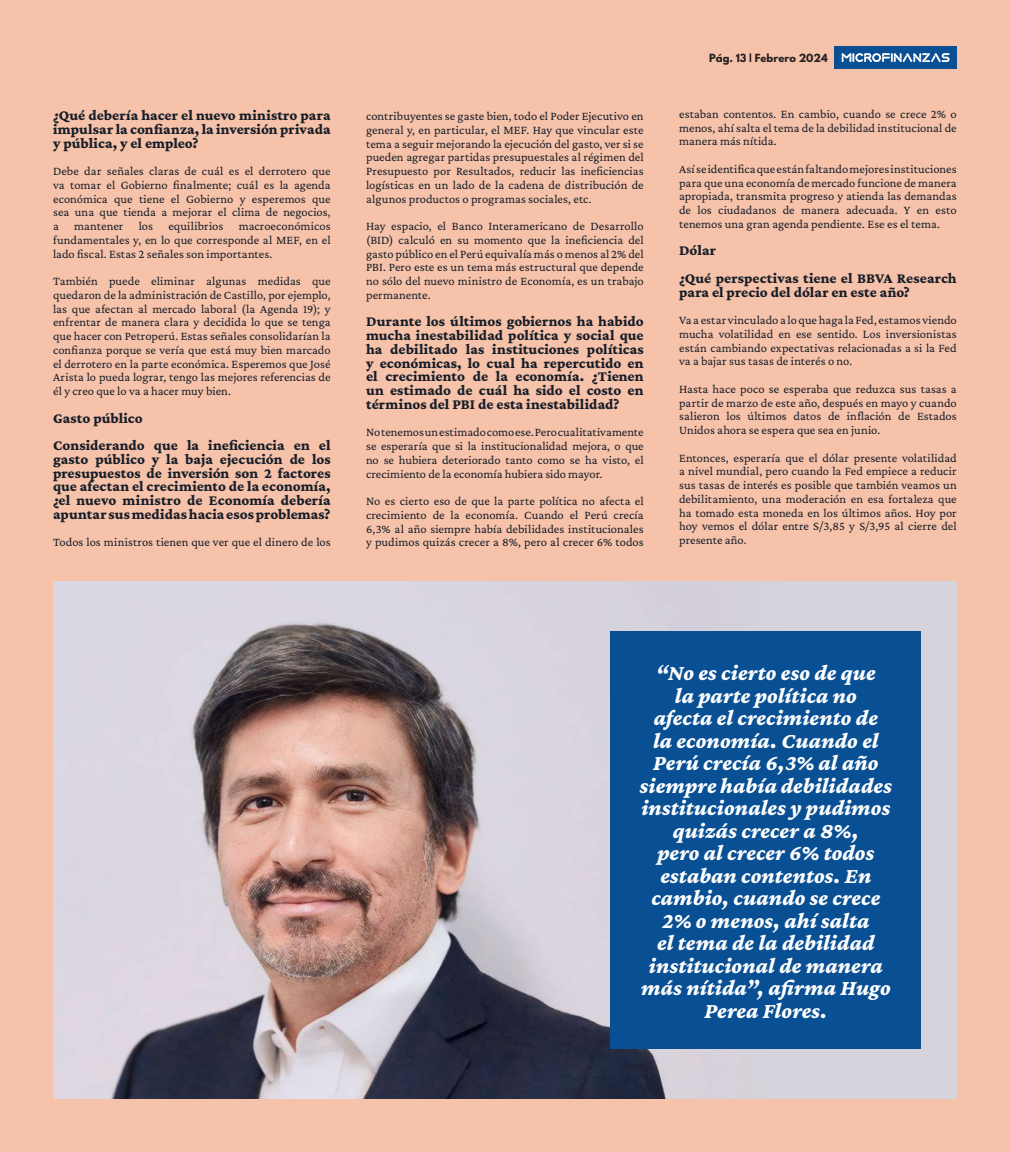
<style>
.page{position:relative;width:1010px;height:1152px;background:#f6c2a9}
.page>*{position:absolute;margin:0;border:0;box-sizing:border-box;transform-origin:0 0}
.t1{font:italic 800 22.5px/22.5px "Crimson Pro";letter-spacing:.005em;color:#fff;text-align:center}
.t2{font:800 15px/13.8px "Crimson Pro";letter-spacing:.005em;color:#171e29;text-align:justify}
.t3{font:12.5px/13.8px "Crimson Pro";letter-spacing:.005em;color:#171e29;text-align:justify}
.t4{font:700 10px "League Spartan";color:#231f20}
</style>
<div class="page">
<img style="left:53px;top:581px;width:640px;height:517px">
<div style="left:693px;top:581px;width:264px;height:517px;background:#d5d4dc"></div>
<div style="left:610px;top:631px;width:311px;height:417px;background:#084f93"></div>
<div style="left:834px;top:46px;width:123px;height:23px;background:#084f93"></div>
<svg style="left:842px;top:53px;width:107px;height:9px"></svg>
<p class="t2" style="left:53px;top:108px;width:279px">¿Qué debería hacer el nuevo ministro para impulsar la confianza, la inversión privada y pública, y el empleo?</p>
<p class="t3" style="left:53px;top:164px;width:279px">Debe dar señales claras de cuál es el derrotero que va tomar el Gobierno finalmente; cuál es la agenda económica que tiene el Gobierno y esperemos que sea una que tienda a mejorar el clima de negocios, a mantener los equilibrios macroeconómicos fundamentales y, en lo que corresponde al MEF, en el lado fiscal. Estas 2 señales son importantes.</p>
<p class="t3" style="left:53px;top:274px;width:279px">También puede eliminar algunas medidas que quedaron de la administración de Castillo, por ejemplo, las que afectan al mercado laboral (la Agenda 19); y enfrentar de manera clara y decidida lo que se tenga que hacer con Petroperú. Estas señales consolidarían la confianza porque se vería que está muy bien marcado el derrotero en la parte económica. Esperemos que José Arista lo pueda lograr, tengo las mejores referencias de él y creo que lo va a hacer muy bien.</p>
<p class="t2" style="left:53px;top:404px;width:279px;line-height:27.5px">Gasto público<br>Considerando que la ineficiencia en el</p>
<p class="t2" style="left:53px;top:452px;width:279px">gasto público y la baja ejecución de los presupuestos de inversión son 2 factores que afectan el crecimiento de la economía, ¿el nuevo ministro de Economía debería apuntar sus medidas hacia esos problemas?</p>
<p class="t3" style="left:53px;top:535px;width:279px">Todos los ministros tienen que ver que el dinero de los</p>
<p class="t3" style="left:366px;top:109px;width:279px">contribuyentes se gaste bien, todo el Poder Ejecutivo en general y, en particular, el MEF. Hay que vincular este tema a seguir mejorando la ejecución del gasto, ver si se pueden agregar partidas presupuestales al régimen del Presupuesto por Resultados, reducir las ineficiencias logísticas en un lado de la cadena de distribución de algunos productos o programas sociales, etc.</p>
<p class="t3" style="left:366px;top:219px;width:279px">Hay espacio, el Banco Interamericano de Desarrollo (BID) calculó en su momento que la ineficiencia del gasto público en el Perú equivalía más o menos al 2% del PBI. Pero este es un tema más estructural que depende no sólo del nuevo ministro de Economía, es un trabajo permanente.</p>
<p class="t2" style="left:366px;top:314px;width:279px">Durante los últimos gobiernos ha habido mucha inestabilidad política y social que ha debilitado las instituciones políticas y económicas, lo cual ha repercutido en el crecimiento de la economía. ¿Tienen un estimado de cuál ha sido el costo en términos del PBI de esta inestabilidad?</p>
<p class="t3" style="left:366px;top:425px;width:279px">No tenemos un estimado como ese. Pero cualitativamente se esperaría que si la institucionalidad mejora, o que no se hubiera deteriorado tanto como se ha visto, el crecimiento de la economía hubiera sido mayor.</p>
<p class="t3" style="left:366px;top:494px;width:279px">No es cierto eso de que la parte política no afecta el crecimiento de la economía. Cuando el Perú crecía 6,3% al año siempre había debilidades institucionales y pudimos quizás crecer a 8%, pero al crecer 6% todos</p>
<p class="t4" style="left:709px;top:50px;width:120px">Pág. 13 | Febrero 2024</p>
<p class="t3" style="left:679px;top:107px;width:279px">estaban contentos. En cambio, cuando se crece 2% o menos, ahí salta el tema de la debilidad institucional de manera más nítida.</p>
<p class="t3" style="left:679px;top:162px;width:279px">Así se identifica que están faltando mejores instituciones para que una economía de mercado funcione de manera apropiada, transmita progreso y atienda las demandas de los ciudadanos de manera adecuada. Y en esto tenemos una gran agenda pendiente. Ese es el tema.</p>
<p class="t2" style="left:679px;top:236px;width:279px;line-height:27.5px">Dólar<br>¿Qué perspectivas tiene el BBVA Research</p>
<p class="t2" style="left:679px;top:285px;width:232px">para el precio del dólar en este año?</p>
<p class="t3" style="left:679px;top:313px;width:279px">Va a estar vinculado a lo que haga la Fed, estamos viendo mucha volatilidad en ese sentido. Los inversionistas están cambiando expectativas relacionadas a si la Fed va a bajar sus tasas de interés o no.</p>
<p class="t3" style="left:679px;top:382px;width:279px">Hasta hace poco se esperaba que reduzca sus tasas a partir de marzo de este año, después en mayo y cuando salieron los últimos datos de inflación de Estados Unidos ahora se espera que sea en junio.</p>
<p class="t3" style="left:679px;top:450px;width:279px">Entonces, esperaría que el dólar presente volatilidad a nivel mundial, pero cuando la Fed empiece a reducir sus tasas de interés es posible que también veamos un debilitamiento, una moderación en esa fortaleza que ha tomado esta moneda en los últimos años. Hoy por hoy vemos el dólar entre S/3,85 y S/3,95 al cierre del presente año.</p>
<p class="t1" style="left:640px;top:661px;width:254px">“No es cierto eso de que<br>la parte política no<br>afecta el crecimiento de<br>la economía. Cuando el<br>Perú crecía 6,3% al año siempre había debilidades institucionales y pudimos quizás crecer a 8%,<br>pero al crecer 6% todos estaban contentos. En cambio, cuando se crece<br>2% o menos, ahí salta<br>el tema de la debilidad institucional de manera más nítida”, afirma Hugo<br>Perea Flores.</p>
</div>
